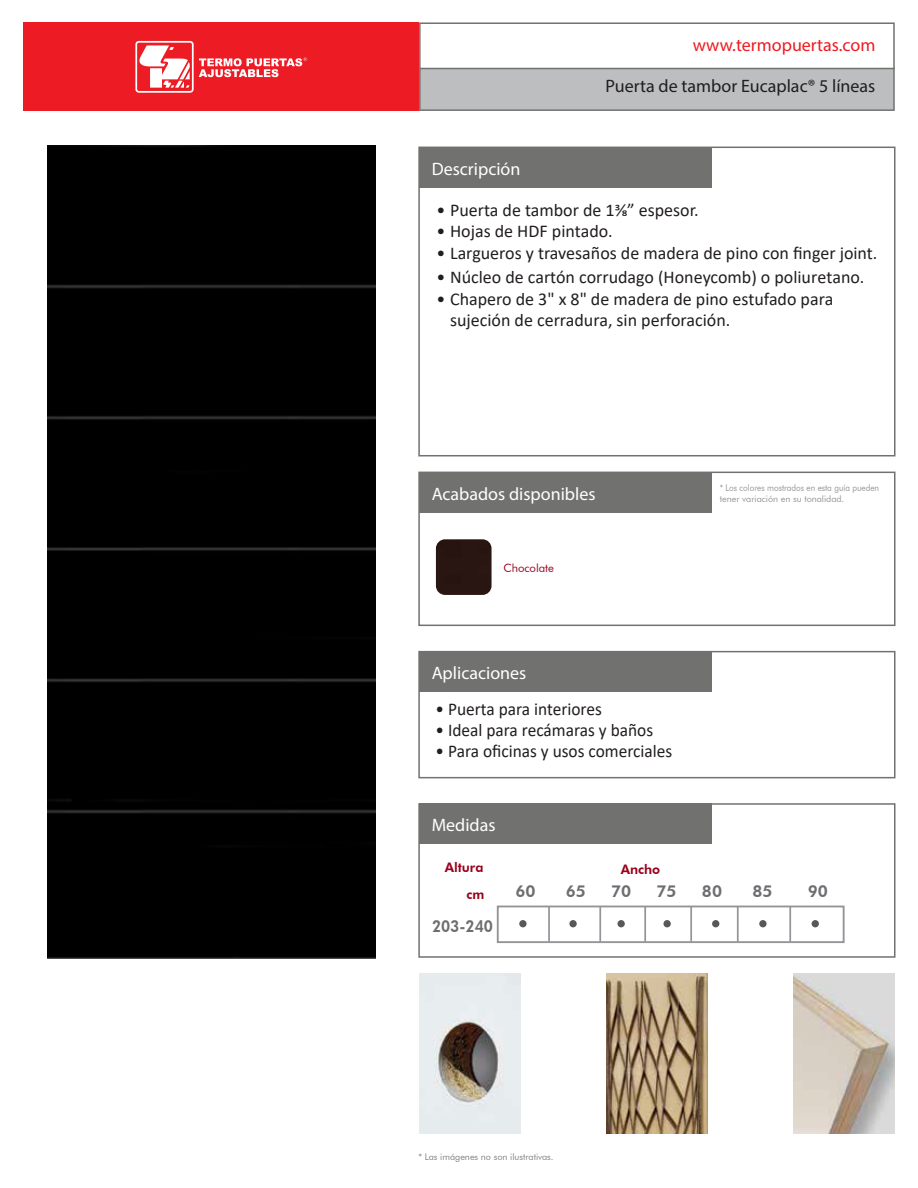
<style>
.page{position:relative;width:918px;height:1188px;background:#fff}
.page>*{position:absolute;margin:0;border:0;box-sizing:border-box;transform-origin:0 0}
.t1{font:18px/21.6px "Calibri";color:#221e1f}
.t2{font:18px "Myriad Pro";color:#fff}
.t3{font:18px "Myriad Pro";color:#221e1f}
.t4{font:18px "Myriad Pro";color:#ed1b23}
.t5{font:800 16.5px "Futura BT";color:#6d6e71}
.t6{font:800 16.5px "Futura BT";color:#6d6e71;scale:.91 1}
.t7{font:800 13.2px "Futura BT";color:#9a021d}
.t8{font:11.4px "Futura BT";color:#9a021d}
.t9{font:9.15px "Futura BT";color:#939598;scale:.89 1}
.t10{font:9px "Futura BT";color:#808284}
.t11{font:9px "Futura BT";color:#939598}
</style>
<div class="page">
<svg style="left:419px;top:22px;width:476px;height:89px"></svg>
<div style="left:23px;top:23px;width:396px;height:88px;background:#ed1b23"></div>
<svg style="left:135px;top:41px;width:172px;height:52px"></svg>
<div style="left:48px;top:146px;width:328px;height:813px;background:#000"></div>
<img style="left:419px;top:973px;width:101px;height:160px">
<img style="left:794px;top:973px;width:101px;height:160px">
<div style="left:418px;top:651px;width:478px;height:127px;border:2px solid #717170"></div>
<div style="left:419px;top:652px;width:293px;height:40px;background:#717170"></div>
<div style="left:418px;top:803px;width:478px;height:155px;border:2px solid #717170"></div>
<div style="left:419px;top:804px;width:293px;height:40px;background:#717170"></div>
<div style="left:519px;top:920px;width:8px;height:7px;background:#58585b;border-radius:50%"></div>
<div style="left:569px;top:920px;width:8px;height:7px;background:#58585b;border-radius:50%"></div>
<div style="left:618px;top:920px;width:7px;height:7px;background:#58585b;border-radius:50%"></div>
<div style="left:663px;top:920px;width:8px;height:7px;background:#58585b;border-radius:50%"></div>
<div style="left:712px;top:920px;width:7px;height:7px;background:#58585b;border-radius:50%"></div>
<div style="left:759px;top:920px;width:8px;height:7px;background:#58585b;border-radius:50%"></div>
<div style="left:812px;top:920px;width:7px;height:7px;background:#58585b;border-radius:50%"></div>
<div style="left:497px;top:906px;width:348px;height:37px;border:2px solid #939598"></div>
<hr style="left:548px;top:906px;width:2px;height:36px;background:#939598">
<hr style="left:599px;top:906px;width:2px;height:36px;background:#939598">
<hr style="left:644px;top:906px;width:2px;height:36px;background:#939598">
<hr style="left:690px;top:906px;width:2px;height:36px;background:#939598">
<hr style="left:737px;top:906px;width:2px;height:36px;background:#939598">
<hr style="left:789px;top:906px;width:2px;height:36px;background:#939598">
<div style="left:418px;top:147px;width:478px;height:309px;border:2px solid #717170"></div>
<div style="left:419px;top:147px;width:293px;height:40px;background:#717170"></div>
<img style="left:606px;top:973px;width:102px;height:160px">
<div style="left:418px;top:472px;width:478px;height:154px;border:2px solid #717170"></div>
<div style="left:419px;top:472px;width:293px;height:40px;background:#717170"></div>
<img style="left:436px;top:539px;width:56px;height:56px">
<p class="t4" style="left:693px;top:34px;width:184px">www.termopuertas.com</p>
<p class="t3" style="left:606px;top:75px;width:271px">Puerta de tambor Eucaplac® 5 líneas</p>
<p class="t2" style="left:432px;top:157px;width:90px">Descripción</p>
<p class="t1" style="left:436px;top:198px;width:264px">• Puerta de tambor de 1⅜” espesor.</p>
<p class="t1" style="left:436px;top:220px;width:178px">• Hojas de HDF pintado.</p>
<p class="t1" style="left:436px;top:242px;width:443px">• Largueros y travesaños de madera de pino con finger joint.</p>
<p class="t1" style="left:436px;top:266px;width:430px">• Núcleo de cartón corrudago (Honeycomb) o poliuretano.</p>
<p class="t1" style="left:450px;top:288px;width:385px;text-indent:-14px">• Chapero de 3" x 8" de madera de pino estufado para sujeción de cerradura, sin perforación.</p>
<p class="t2" style="left:432px;top:482px;width:165px">Acabados disponibles</p>
<p class="t8" style="left:503px;top:561px;width:52px">Chocolate</p>
<p class="t2" style="left:432px;top:662px;width:96px">Aplicaciones</p>
<p class="t1" style="left:436px;top:698px;width:168px">• Puerta para interiores</p>
<p class="t1" style="left:436px;top:719px;width:219px">• Ideal para recámaras y baños</p>
<p class="t1" style="left:436px;top:740px;width:238px">• Para oficinas y usos comerciales</p>
<p class="t2" style="left:432px;top:814px;width:65px">Medidas</p>
<p class="t7" style="left:445px;top:859px;width:40px">Altura</p>
<p class="t7" style="left:621px;top:861px;width:41px">Ancho</p>
<p class="t9" style="left:720px;top:482px;width:180px">* Los colores mostrados en esta guía pueden</p>
<p class="t11" style="left:720px;top:493px;width:126px">tener variación en su tonalidad.</p>
<p class="t7" style="left:467px;top:886px;width:19px">cm</p>
<p class="t5" style="left:515px;top:881px;width:22px">60</p>
<p class="t5" style="left:566px;top:881px;width:22px">65</p>
<p class="t5" style="left:611px;top:881px;width:22px">70</p>
<p class="t5" style="left:657px;top:881px;width:22px">75</p>
<p class="t5" style="left:702px;top:881px;width:22px">80</p>
<p class="t5" style="left:752px;top:881px;width:22px">85</p>
<p class="t5" style="left:808px;top:881px;width:22px">90</p>
<p class="t6" style="left:432px;top:916px;width:69px">203-240</p>
<p class="t10" style="left:418px;top:1151px;width:137px">* Las imágenes no son ilustrativas.</p>
</div>
